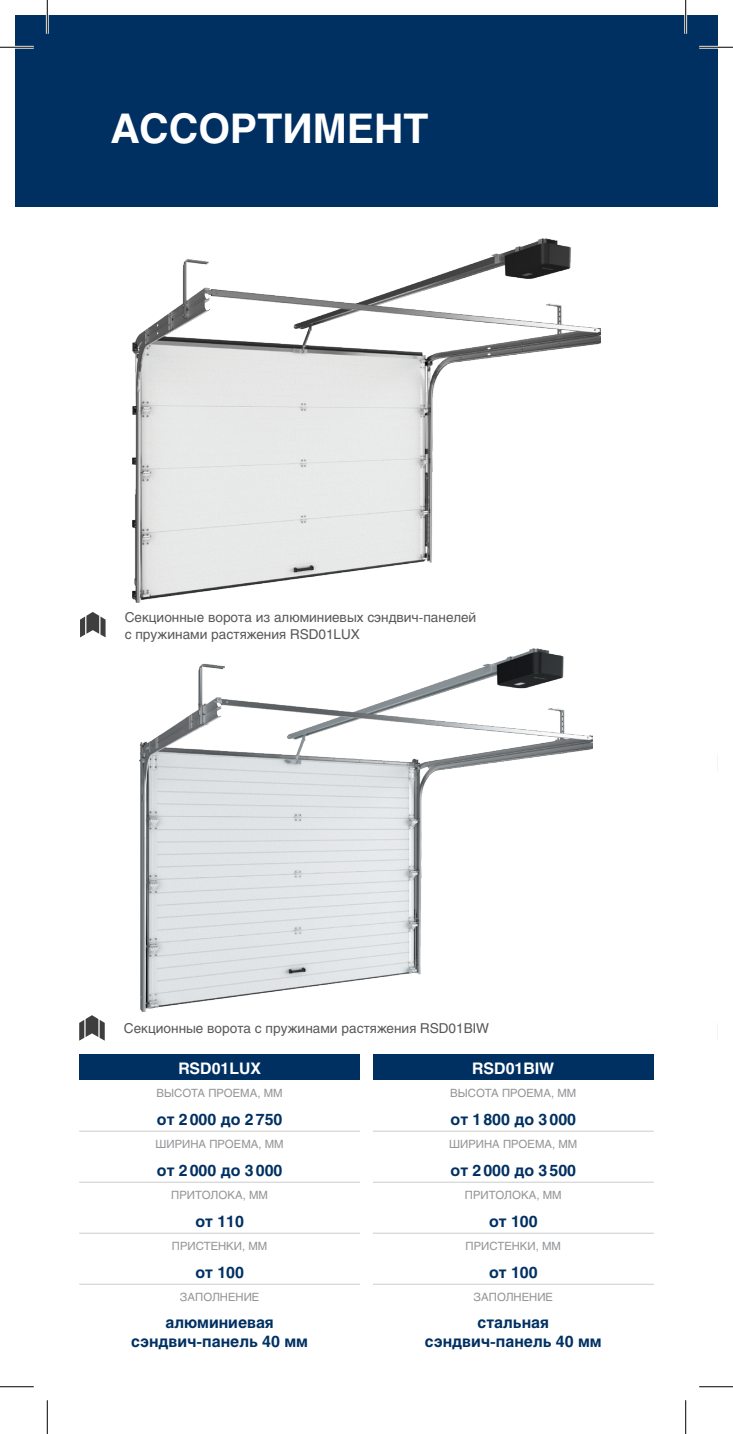
<style>
.page{position:relative;width:733px;height:1434px;background:#fff}
.page>*{position:absolute;margin:0;border:0;box-sizing:border-box;transform-origin:0 0}
.t1{font:700 40.5px "Helios";color:#fff}
.t2{font:700 15.75px/18.9px "Helios";color:#003062;text-align:center}
.t3{font:700 15.75px "Helios";color:#fff}
.t4{font:13.5px/16.2px "Helios";color:#57585a}
.t5{font:11.25px "Helios";color:#939598}
</style>
<div class="page">
<div style="left:15px;top:15px;width:702px;height:192px;background:#003062"></div>
<img style="left:139px;top:648px;width:453px;height:364px">
<img style="left:133px;top:239px;width:467px;height:363px">
<svg style="left:79px;top:1015px;width:26px;height:26px"></svg>
<svg style="left:80px;top:612px;width:25px;height:25px"></svg>
<div style="left:373px;top:1055px;width:280px;height:25px;background:#003062"></div>
<hr style="left:373px;top:1131px;width:280px;height:1px;background:#d1d2d4">
<hr style="left:373px;top:1182px;width:280px;height:1px;background:#d1d2d4">
<hr style="left:373px;top:1233px;width:280px;height:1px;background:#d1d2d4">
<hr style="left:373px;top:1284px;width:280px;height:1px;background:#d1d2d4">
<div style="left:79px;top:1055px;width:281px;height:25px;background:#003062"></div>
<hr style="left:79px;top:1131px;width:281px;height:1px;background:#d1d2d4">
<hr style="left:79px;top:1182px;width:281px;height:1px;background:#d1d2d4">
<hr style="left:79px;top:1233px;width:281px;height:1px;background:#d1d2d4">
<hr style="left:79px;top:1284px;width:281px;height:1px;background:#d1d2d4">
<hr style="left:0;top:46px;width:34px;height:3px;background:#fff">
<hr style="left:699px;top:46px;width:33px;height:3px;background:#fff">
<hr style="left:46px;top:0;width:3px;height:34px;background:#fff">
<hr style="left:684px;top:0;width:2px;height:34px;background:#fff">
<hr style="left:0;top:47px;width:34px;height:1px;background:#000">
<hr style="left:699px;top:47px;width:33px;height:1px;background:#000">
<hr style="left:0;top:1386px;width:34px;height:1px;background:#000">
<hr style="left:699px;top:1386px;width:33px;height:1px;background:#000">
<hr style="left:47px;top:0;width:1px;height:34px;background:#000">
<hr style="left:47px;top:1400px;width:1px;height:34px;background:#000">
<hr style="left:685px;top:0;width:1px;height:34px;background:#000">
<hr style="left:685px;top:1400px;width:1px;height:34px;background:#000">
<h1 class="t1" style="left:110px;top:105px;width:319px">АССОРТИМЕНТ</h1>
<p class="t4" style="left:125px;top:609px;width:353px">Секционные ворота из алюминиевых сэндвич-панелей с пружинами растяжения RSD01LUX</p>
<p class="t4" style="left:124px;top:1020px;width:366px">Секционные ворота с пружинами растяжения RSD01BIW</p>
<h2 class="t3" style="left:178px;top:1059px;width:84px">RSD01LUX</h2>
<p class="t5" style="left:157px;top:1087px;width:127px">ВЫСОТА ПРОЕМА, ММ</p>
<h2 class="t2" style="left:157px;top:1109px;width:127px">от 2000 до 2750</h2>
<p class="t5" style="left:155px;top:1138px;width:129px">ШИРИНА ПРОЕМА, ММ</p>
<h2 class="t2" style="left:157px;top:1160px;width:127px">от 2000 до 3000</h2>
<p class="t5" style="left:171px;top:1189px;width:98px">ПРИТОЛОКА, ММ</p>
<h2 class="t2" style="left:195px;top:1211px;width:50px">от 110</h2>
<p class="t5" style="left:172px;top:1240px;width:97px">ПРИСТЕНКИ, ММ</p>
<h2 class="t2" style="left:195px;top:1262px;width:50px">от 100</h2>
<p class="t5" style="left:180px;top:1291px;width:81px">ЗАПОЛНЕНИЕ</p>
<h2 class="t2" style="left:131px;top:1313px;width:178px">алюминиевая сэндвич-панель 40 мм</h2>
<h2 class="t3" style="left:472px;top:1059px;width:83px">RSD01BIW</h2>
<p class="t5" style="left:450px;top:1087px;width:127px">ВЫСОТА ПРОЕМА, ММ</p>
<h2 class="t2" style="left:450px;top:1109px;width:127px">от 1800 до 3000</h2>
<p class="t5" style="left:449px;top:1138px;width:129px">ШИРИНА ПРОЕМА, ММ</p>
<h2 class="t2" style="left:450px;top:1160px;width:127px">от 2000 до 3500</h2>
<p class="t5" style="left:465px;top:1189px;width:98px">ПРИТОЛОКА, ММ</p>
<h2 class="t2" style="left:489px;top:1211px;width:50px">от 100</h2>
<p class="t5" style="left:465px;top:1240px;width:97px">ПРИСТЕНКИ, ММ</p>
<h2 class="t2" style="left:489px;top:1262px;width:50px">от 100</h2>
<p class="t5" style="left:473px;top:1291px;width:81px">ЗАПОЛНЕНИЕ</p>
<h2 class="t2" style="left:425px;top:1313px;width:178px">стальная сэндвич-панель 40 мм</h2>
</div>
